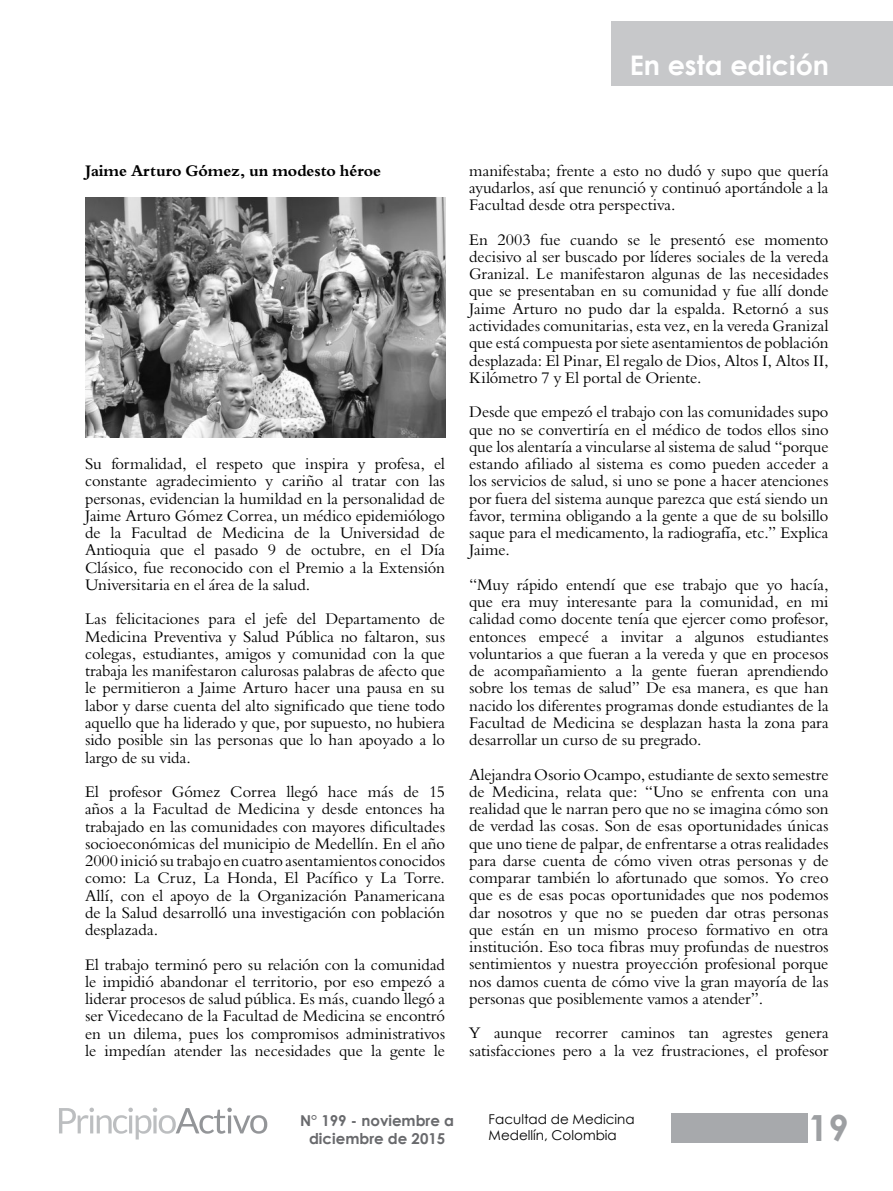
<style>
.page{position:relative;width:893px;height:1191px;background:#fff}
.page>*{position:absolute;margin:0;border:0;box-sizing:border-box;transform-origin:0 0}
.t1{font:700 36px "Century Gothic";color:#9d9fa2}
.t2{font:700 27px "Century Gothic";color:#fff}
.t3{font:15.75px/17.2px "Bergamo Std";color:#000;text-align:justify}
.t4{font:700 15.75px "Bergamo Std";color:#000}
.t5{font:700 15px/18px "Century Gothic";color:#696a6d;text-align:center}
.t6{font:13.5px/16.2px "Century Gothic";color:#000}
</style>
<div class="page">
<svg style="left:59px;top:1107px;width:208px;height:32px"></svg>
<div style="left:671px;top:1113px;width:137px;height:30px;background:#a7a9ac"></div>
<img style="left:86px;top:198px;width:359px;height:239px">
<div style="left:611px;top:21px;width:282px;height:65px;background:#c7c8ca"></div>
<h2 class="t2" style="left:630px;top:45px;width:201px">En esta edición</h2>
<p class="t4" style="left:85px;top:161px;width:298px">Jaime Arturo Gómez, un modesto héroe</p>
<p class="t3" style="left:85px;top:455px;width:362px">Su formalidad, el respeto que inspira y profesa, el constante agradecimiento y cariño al tratar con las personas, evidencian la humildad en la personalidad de Jaime Arturo Gómez Correa, un médico epidemiólogo de la Facultad de Medicina de la Universidad de Antioquia que el pasado 9 de octubre, en el Día Clásico, fue reconocido con el Premio a la Extensión Universitaria en el área de la salud.</p>
<p class="t3" style="left:85px;top:610px;width:362px">Las felicitaciones para el jefe del Departamento de Medicina Preventiva y Salud Pública no faltaron, sus colegas, estudiantes, amigos y comunidad con la que trabaja les manifestaron calurosas palabras de afecto que le permitieron a Jaime Arturo hacer una pausa en su labor y darse cuenta del alto significado que tiene todo aquello que ha liderado y que, por supuesto, no hubiera sido posible sin las personas que lo han apoyado a lo largo de su vida.</p>
<p class="t3" style="left:85px;top:783px;width:362px">El profesor Gómez Correa llegó hace más de 15 años a la Facultad de Medicina y desde entonces ha trabajado en las comunidades con mayores dificultades socioeconómicas del municipio de Medellín. En el año 2000 inició su trabajo en cuatro asentamientos conocidos como: La Cruz, La Honda, El Pacífico y La Torre.<br>Allí, con el apoyo de la Organización Panamericana de la Salud desarrolló una investigación con población desplazada.</p>
<p class="t3" style="left:85px;top:955px;width:362px">El trabajo terminó pero su relación con la comunidad le impidió abandonar el territorio, por eso empezó a liderar procesos de salud pública. Es más, cuando llegó a ser Vicedecano de la Facultad de Medicina se encontró en un dilema, pues los compromisos administrativos le impedían atender las necesidades que la gente le</p>
<p class="t3" style="left:469px;top:162px;width:361px">manifestaba; frente a esto no dudó y supo que quería ayudarlos, así que renunció y continuó aportándole a la Facultad desde otra perspectiva.</p>
<p class="t3" style="left:469px;top:231px;width:361px">En 2003 fue cuando se le presentó ese momento decisivo al ser buscado por líderes sociales de la vereda Granizal. Le manifestaron algunas de las necesidades que se presentaban en su comunidad y fue allí donde Jaime Arturo no pudo dar la espalda. Retornó a sus actividades comunitarias, esta vez, en la vereda Granizal que está compuesta por siete asentamientos de población desplazada: El Pinar, El regalo de Dios, Altos I, Altos II, Kilómetro 7 y El portal de Oriente.</p>
<p class="t3" style="left:469px;top:403px;width:361px">Desde que empezó el trabajo con las comunidades supo que no se convertiría en el médico de todos ellos sino que los alentaría a vincularse al sistema de salud “porque estando afiliado al sistema es como pueden acceder a los servicios de salud, si uno se pone a hacer atenciones por fuera del sistema aunque parezca que está siendo un favor, termina obligando a la gente a que de su bolsillo saque para el medicamento, la radiografía, etc.” Explica Jaime.</p>
<p class="t3" style="left:469px;top:576px;width:361px">“Muy rápido entendí que ese trabajo que yo hacía, que era muy interesante para la comunidad, en mi calidad como docente tenía que ejercer como profesor, entonces empecé a invitar a algunos estudiantes voluntarios a que fueran a la vereda y que en procesos de acompañamiento a la gente fueran aprendiendo sobre los temas de salud” De esa manera, es que han nacido los diferentes programas donde estudiantes de la Facultad de Medicina se desplazan hasta la zona para desarrollar un curso de su pregrado.</p>
<p class="t3" style="left:469px;top:765px;width:361px">Alejandra Osorio Ocampo, estudiante de sexto semestre de Medicina, relata que: “Uno se enfrenta con una realidad que le narran pero que no se imagina cómo son de verdad las cosas. Son de esas oportunidades únicas que uno tiene de palpar, de enfrentarse a otras realidades para darse cuenta de cómo viven otras personas y de comparar también lo afortunado que somos. Yo creo que es de esas pocas oportunidades que nos podemos dar nosotros y que no se pueden dar otras personas que están en un mismo proceso formativo en otra institución. Eso toca fibras muy profundas de nuestros sentimientos y nuestra proyección profesional porque nos damos cuenta de cómo vive la gran mayoría de las personas que posiblemente vamos a atender”.</p>
<p class="t3" style="left:469px;top:1024px;width:361px">Y aunque recorrer caminos tan agrestes genera satisfacciones pero a la vez frustraciones, el profesor</p>
<p class="t6" style="left:489px;top:1111px;width:147px">Facultad de Medicina<br>Medellín, Colombia</p>
<p class="t5" style="left:300px;top:1111px;width:155px">N° 199 - noviembre a diciembre de 2015</p>
<h1 class="t1" style="left:808px;top:1100px;width:42px">19</h1>
</div>
